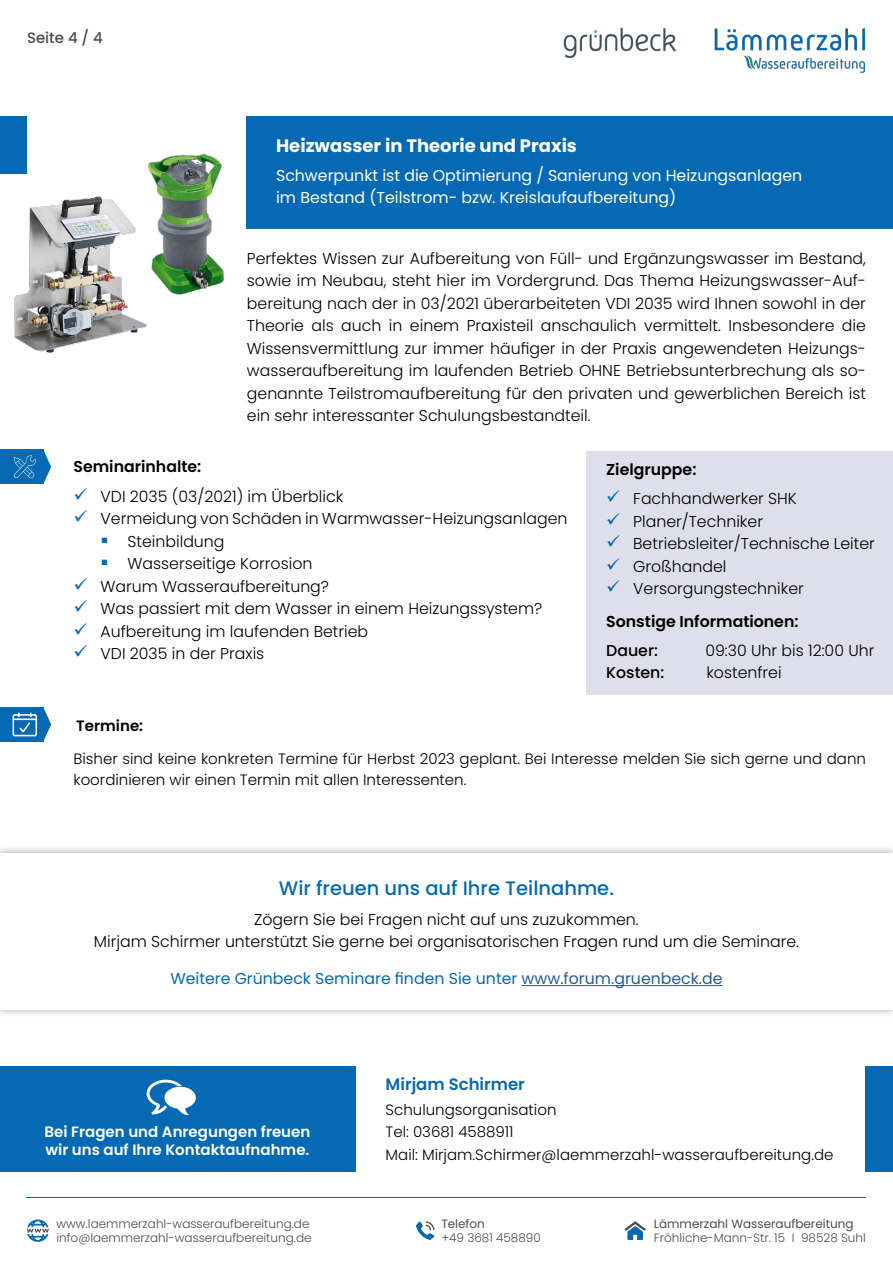
<style>
.page{position:relative;width:893px;height:1263px;background:#fff}
.page>*{position:absolute;margin:0;border:0;box-sizing:border-box;transform-origin:0 0}
.t1{font:500 19.5px "Poppins";color:#0669b3}
.t2{font:700 18px "Poppins";color:#fff}
.t3{font:600 16.5px "Poppins";color:#0869b3}
.t4{font:300 15.75px/22.5px "Poppins";color:#000;text-align:justify}
.t5{font:15.75px/22.5px "Poppins";color:#fff}
.t6{font:15.75px "Poppins";color:#0669b3}
.t7{font:600 15.75px "Poppins";color:#000}
.t8{font:500 15.75px "Poppins";color:#000}
.t9{font:300 15px/22.5px "Poppins";color:#000}
.t10{font:600 15px/18px "Poppins";color:#fff}
.t11{font:500 15px "Poppins";color:#4e4c4c}
.t12{font:600 15px "Poppins";color:#000}
.t13{font:300 12px/14.4px "Poppins";color:#4e4c4c}
.t14{font:12px "Poppins";color:#4e4c4c}
.s1{color:#275b9b}
</style>
<div class="page">
<svg style="left:624px;top:1221px;width:22px;height:19px"></svg>
<svg style="left:416px;top:1221px;width:18px;height:19px"></svg>
<svg style="left:27px;top:1219px;width:22px;height:23px"></svg>
<hr style="left:27px;top:1197px;width:839px;height:1px;background:#0669b3">
<div style="left:0;top:1067px;width:356px;height:105px;background:#0669b3"></div>
<svg style="left:147px;top:1080px;width:49px;height:35px"></svg>
<div style="left:866px;top:1067px;width:27px;height:105px;background:#0669b3"></div>
<div style="left:247px;top:116px;width:646px;height:113px;background:#0669b3"></div>
<img style="left:714px;top:28px;width:151px;height:45px">
<img style="left:563px;top:28px;width:113px;height:30px">
<div style="left:0;top:116px;width:27px;height:58px;background:#0669b3"></div>
<div style="left:0;top:450px;width:43px;height:34px;background:#0669b3"></div>
<svg style="left:13px;top:455px;width:24px;height:24px"></svg>
<svg style="left:43px;top:450px;width:8px;height:34px"></svg>
<div style="left:586px;top:451px;width:307px;height:243px;background:#dedfea"></div>
<div style="left:0;top:707px;width:43px;height:35px;background:#0669b3"></div>
<svg style="left:43px;top:707px;width:8px;height:35px"></svg>
<svg style="left:13px;top:712px;width:24px;height:24px"></svg>
<div style="left:0;top:844px;width:893px;height:174px;background:#000;opacity:.32"></div>
<div style="left:0;top:852px;width:893px;height:157px;background:#fff"></div>
<hr style="left:522px;top:985px;width:201px;height:1px;background:#275b9b">
<img style="left:148px;top:153px;width:76px;height:142px">
<img style="left:14px;top:173px;width:135px;height:180px">
<p class="t11" style="left:27px;top:29px;width:77px">Seite 4 / 4</p>
<p class="t2" style="left:276px;top:136px;width:302px">Heizwasser in Theorie und Praxis</p>
<p class="t5" style="left:276px;top:164px;width:528px">Schwerpunkt ist die Optimierung / Sanierung von Heizungsanlagen im Bestand (Teilstrom- bzw. Kreislaufaufbereitung)</p>
<p class="t4" style="left:247px;top:247px;width:621px">Perfektes Wissen zur Aufbereitung von Füll- und Ergänzungswasser im Bestand, sowie im Neubau, steht hier im Vordergrund. Das Thema Heizungswasser-Auf&shy;bereitung nach der in 03/2021 überarbeiteten VDI 2035 wird Ihnen sowohl in der Theorie als auch in einem Praxisteil anschaulich vermittelt. Insbesondere die Wissensvermittlung zur immer häufiger in der Praxis angewendeten Heizungs&shy;wasseraufbereitung im laufenden Betrieb OHNE Betriebsunterbrechung als so&shy;genannte Teilstromaufbereitung für den privaten und gewerblichen Bereich ist ein sehr interessanter Schulungsbestandteil.</p>
<p class="t7" style="left:73px;top:458px;width:129px">Seminarinhalte:</p>
<p class="t4" style="left:100px;top:485px;width:244px">VDI 2035 (03/2021) im Überblick</p>
<p class="t4" style="left:100px;top:507px;width:468px">Vermeidung von Schäden in Warmwasser-Heizungsanlagen</p>
<p class="t4" style="left:127px;top:530px;width:99px">Steinbildung</p>
<p class="t4" style="left:127px;top:552px;width:186px">Wasserseitige Korrosion</p>
<p class="t4" style="left:100px;top:575px;width:230px">Warum Wasseraufbereitung?</p>
<p class="t4" style="left:100px;top:597px;width:443px">Was passiert mit dem Wasser in einem Heizungssystem?</p>
<p class="t4" style="left:100px;top:620px;width:269px">Aufbereitung im laufenden Betrieb</p>
<p class="t4" style="left:100px;top:642px;width:165px">VDI 2035 in der Praxis</p>
<p class="t12" style="left:76px;top:717px;width:68px">Termine:</p>
<p class="t7" style="left:606px;top:460px;width:92px">Zielgruppe:</p>
<p class="t4" style="left:633px;top:487px;width:243px;text-align:left">Fachhandwerker SHK<br>Planer/Techniker<br>Betriebsleiter/Technische Leiter<br>Großhandel<br>Versorgungstechniker</p>
<p class="t7" style="left:606px;top:612px;width:194px">Sonstige Informationen:</p>
<p class="t8" style="left:606px;top:641px;width:53px">Dauer:</p>
<p class="t4" style="left:705px;top:639px;width:170px">09:30 Uhr bis 12:00 Uhr</p>
<p class="t8" style="left:606px;top:664px;width:60px">Kosten:</p>
<p class="t4" style="left:706px;top:662px;width:77px">kostenfrei</p>
<p class="t9" style="left:73px;top:749px;width:794px;line-height:21px">Bisher sind keine konkreten Termine für Herbst 2023 geplant. Bei Interesse melden Sie sich gerne und dann koordinieren wir einen Termin mit allen Interessenten.</p>
<p class="t1" style="left:279px;top:877px;width:337px">Wir freuen uns auf Ihre Teilnahme.</p>
<p class="t4" style="left:94px;top:908px;width:707px;text-align:center">Zögern Sie bei Fragen nicht auf uns zuzukommen.<br>Mirjam Schirmer unterstützt Sie gerne bei organisatorischen Fragen rund um die Seminare.</p>
<p class="t6" style="left:170px;top:970px;width:554px">Weitere Grünbeck Seminare finden Sie unter <span class="s1">www.forum.gruenbeck.de</span></p>
<p class="t10" style="left:45px;top:1123px;width:267px">Bei Fragen und Anregungen freuen wir uns auf Ihre Kontaktaufnahme.</p>
<p class="t3" style="left:386px;top:1075px;width:141px">Mirjam Schirmer</p>
<p class="t9" style="left:386px;top:1098px;width:449px">Schulungsorganisation<br>Tel: 03681 4588911<br>Mail: Mirjam.Schirmer@laemmerzahl-wasseraufbereitung.de</p>
<p class="t13" style="left:56px;top:1216px;width:257px">www.laemmerzahl-wasseraufbereitung.de info@laemmerzahl-wasseraufbereitung.de</p>
<p class="t14" style="left:441px;top:1216px;width:45px">Telefon</p>
<p class="t13" style="left:441px;top:1230px;width:101px">+49 3681 458890</p>
<p class="t14" style="left:654px;top:1216px;width:201px">Lämmerzahl Wasseraufbereitung</p>
<p class="t13" style="left:654px;top:1231px;width:213px">Fröhliche-Mann-Str. 15 I 98528 Suhl</p>
</div>
